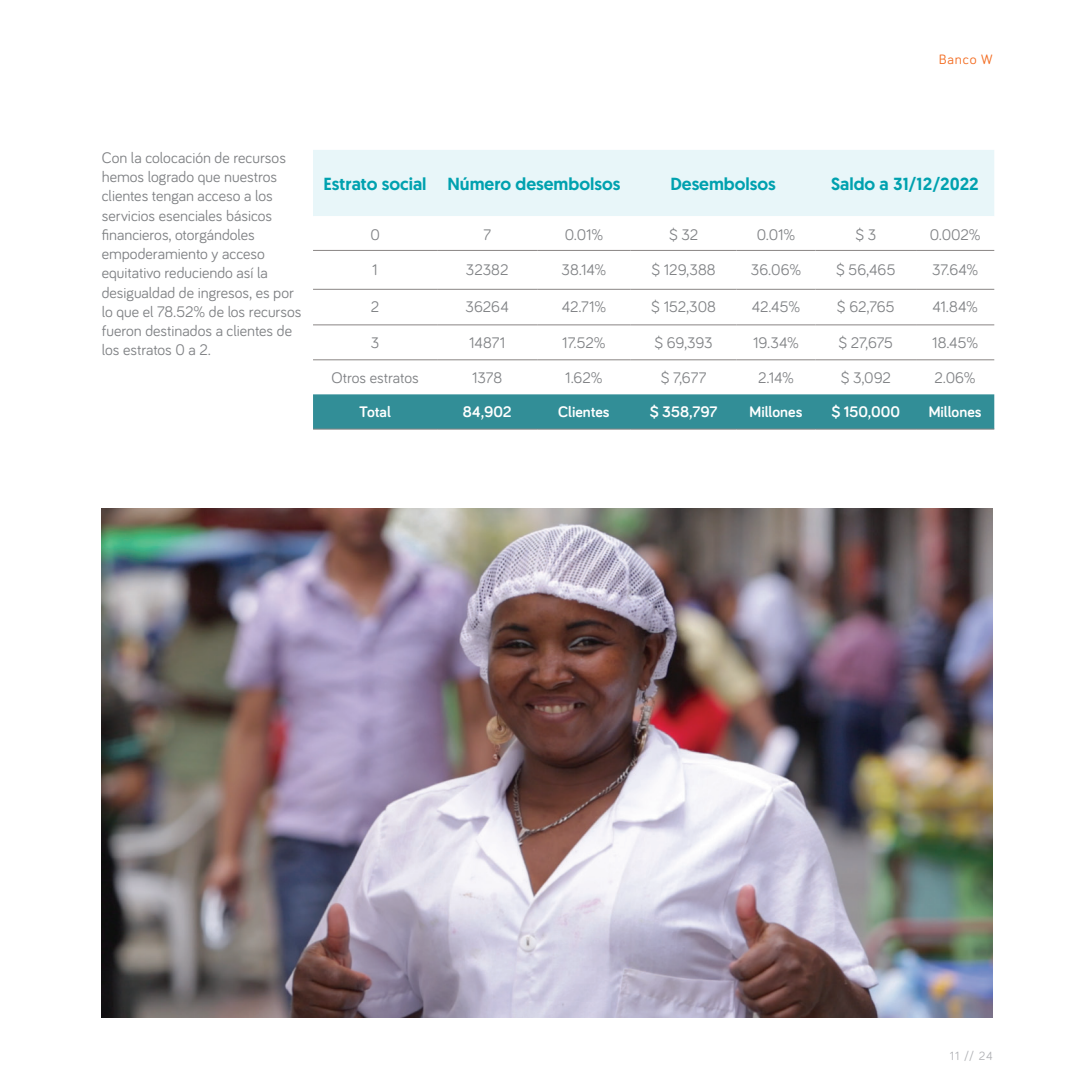
<style>
.page{position:relative;width:1092px;height:1092px;background:#fff}
.page>*{position:absolute;margin:0;border:0;box-sizing:border-box;transform-origin:0 0}
.t1{font:500 17.5px "Geomanist";color:#00a1af}
.t2{font:15.75px/19.2px "Bariol";color:#808285}
.t3{font:700 15.75px "Bariol";color:#fff}
.t4{font:14px "Bariol";letter-spacing:.06em;color:#f36c21}
.t5{font:12.25px "Bariol";color:#b0b1b5}
</style>
<div class="page">
<div style="left:313px;top:150px;width:681px;height:66px;background:#e8f6f9"></div>
<svg style="left:313px;top:288px;width:681px;height:73px"></svg>
<div style="left:313px;top:394px;width:681px;height:34px;background:#328e97"></div>
<hr style="left:313px;top:428px;width:124px;height:1px;background:#898584">
<hr style="left:437px;top:428px;width:100px;height:1px;background:#898584">
<hr style="left:537px;top:428px;width:93px;height:1px;background:#898584">
<hr style="left:630px;top:428px;width:106px;height:1px;background:#898584">
<hr style="left:736px;top:428px;width:79px;height:1px;background:#898584">
<hr style="left:815px;top:428px;width:101px;height:1px;background:#898584">
<hr style="left:916px;top:428px;width:78px;height:1px;background:#898584">
<hr style="left:313px;top:250px;width:124px;height:1px;background:#898584">
<hr style="left:437px;top:250px;width:100px;height:1px;background:#898584">
<hr style="left:537px;top:250px;width:93px;height:1px;background:#898584">
<hr style="left:630px;top:250px;width:106px;height:1px;background:#898584">
<hr style="left:736px;top:250px;width:79px;height:1px;background:#898584">
<hr style="left:815px;top:250px;width:101px;height:1px;background:#898584">
<hr style="left:916px;top:250px;width:78px;height:1px;background:#898584">
<hr style="left:313px;top:289px;width:124px;height:1px;background:#898584">
<hr style="left:437px;top:289px;width:100px;height:1px;background:#898584">
<hr style="left:537px;top:289px;width:93px;height:1px;background:#898584">
<hr style="left:630px;top:289px;width:106px;height:1px;background:#898584">
<hr style="left:736px;top:289px;width:79px;height:1px;background:#898584">
<hr style="left:815px;top:289px;width:101px;height:1px;background:#898584">
<hr style="left:916px;top:289px;width:78px;height:1px;background:#898584">
<hr style="left:313px;top:324px;width:124px;height:1px;background:#898584">
<hr style="left:437px;top:324px;width:100px;height:1px;background:#898584">
<hr style="left:537px;top:324px;width:93px;height:1px;background:#898584">
<hr style="left:630px;top:324px;width:106px;height:1px;background:#898584">
<hr style="left:736px;top:324px;width:79px;height:1px;background:#898584">
<hr style="left:815px;top:324px;width:101px;height:1px;background:#898584">
<hr style="left:916px;top:324px;width:78px;height:1px;background:#898584">
<hr style="left:313px;top:359px;width:124px;height:1px;background:#898584">
<hr style="left:437px;top:359px;width:100px;height:1px;background:#898584">
<hr style="left:537px;top:359px;width:93px;height:1px;background:#898584">
<hr style="left:630px;top:359px;width:106px;height:1px;background:#898584">
<hr style="left:736px;top:359px;width:79px;height:1px;background:#898584">
<hr style="left:815px;top:359px;width:101px;height:1px;background:#898584">
<hr style="left:916px;top:359px;width:78px;height:1px;background:#898584">
<img style="left:102px;top:508px;width:890px;height:509px">
<p class="t4" style="left:938px;top:50px;width:56px">Banco W</p>
<p class="t2" style="left:102px;top:147px;width:201px">Con la colocación de recursos hemos logrado que nuestros clientes tengan acceso a los servicios esenciales básicos financieros, otorgándoles empoderamiento y acceso equitativo reduciendo así la desigualdad de ingresos, es por lo que el 78.52% de los recursos fueron destinados a clientes de los estratos 0 a 2.</p>
<p class="t1" style="left:323px;top:172px;width:298px">Estrato social Número desembolsos</p>
<p class="t1" style="left:670px;top:172px;width:107px">Desembolsos</p>
<p class="t1" style="left:831px;top:172px;width:149px">Saldo a 31/12/2022</p>
<p class="t2" style="left:370px;top:224px;width:11px">0</p>
<p class="t2" style="left:483px;top:224px;width:9px">7</p>
<p class="t2" style="left:564px;top:224px;width:40px">0.01%</p>
<p class="t2" style="left:669px;top:224px;width:31px">$ 32</p>
<p class="t2" style="left:756px;top:224px;width:40px">0.01%</p>
<p class="t2" style="left:855px;top:224px;width:22px">$ 3</p>
<p class="t2" style="left:929px;top:224px;width:52px">0.002%</p>
<p class="t2" style="left:372px;top:259px;width:7px">1</p>
<p class="t2" style="left:466px;top:259px;width:44px">32382</p>
<p class="t2" style="left:561px;top:259px;width:46px">38.14%</p>
<p class="t2" style="left:651px;top:259px;width:66px">$ 129,388</p>
<p class="t2" style="left:751px;top:259px;width:52px">36.06%</p>
<p class="t2" style="left:836px;top:259px;width:61px">$ 56,465</p>
<p class="t2" style="left:932px;top:259px;width:48px">37.64%</p>
<p class="t2" style="left:371px;top:296px;width:10px">2</p>
<p class="t2" style="left:465px;top:296px;width:45px">36264</p>
<p class="t2" style="left:561px;top:296px;width:46px">42.71%</p>
<p class="t2" style="left:651px;top:296px;width:66px">$ 152,308</p>
<p class="t2" style="left:751px;top:296px;width:50px">42.45%</p>
<p class="t2" style="left:836px;top:296px;width:59px">$ 62,765</p>
<p class="t2" style="left:932px;top:296px;width:47px">41.84%</p>
<p class="t2" style="left:371px;top:333px;width:10px">3</p>
<p class="t2" style="left:469px;top:333px;width:38px">14871</p>
<p class="t2" style="left:562px;top:333px;width:45px">17.52%</p>
<p class="t2" style="left:654px;top:333px;width:60px">$ 69,393</p>
<p class="t2" style="left:753px;top:333px;width:47px">19.34%</p>
<p class="t2" style="left:838px;top:333px;width:56px">$ 27,675</p>
<p class="t2" style="left:932px;top:333px;width:47px">18.45%</p>
<p class="t2" style="left:331px;top:368px;width:89px">Otros estratos</p>
<p class="t2" style="left:472px;top:368px;width:32px">1378</p>
<p class="t2" style="left:565px;top:368px;width:39px">1.62%</p>
<p class="t2" style="left:660px;top:368px;width:47px">$ 7,677</p>
<p class="t2" style="left:758px;top:368px;width:37px">2.14%</p>
<p class="t2" style="left:840px;top:368px;width:52px">$ 3,092</p>
<p class="t2" style="left:934px;top:368px;width:43px">2.06%</p>
<p class="t3" style="left:359px;top:400px;width:33px">Total</p>
<p class="t3" style="left:463px;top:400px;width:50px">84,902</p>
<p class="t3" style="left:558px;top:400px;width:53px">Clientes</p>
<p class="t3" style="left:649px;top:400px;width:69px">$ 358,797</p>
<p class="t3" style="left:749px;top:400px;width:54px">Millones</p>
<p class="t3" style="left:831px;top:400px;width:70px">$ 150,000</p>
<p class="t3" style="left:928px;top:400px;width:54px">Millones</p>
<p class="t5" style="left:949px;top:1047px;width:44px">11 // 24</p>
</div>
